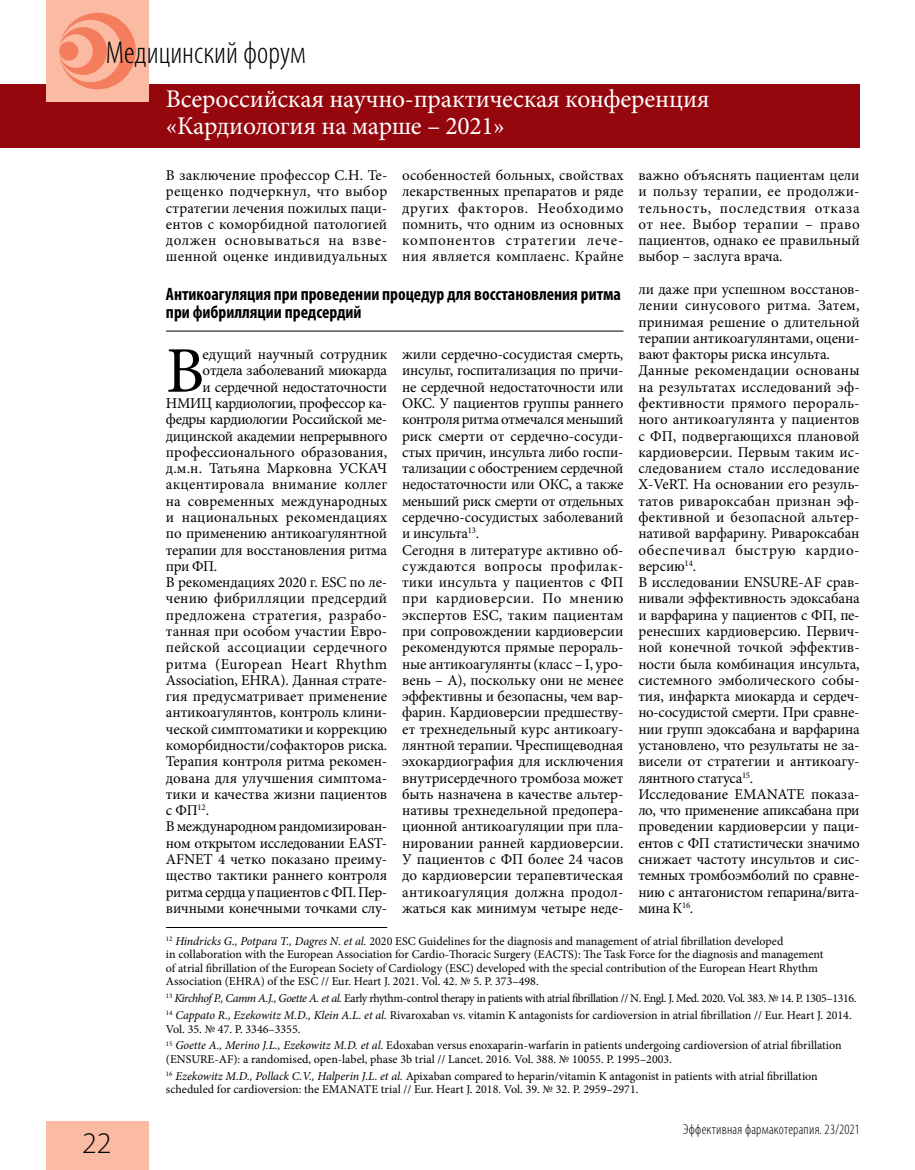
<style>
.page{position:relative;width:915px;height:1170px;background:#fff}
.page>*{position:absolute;margin:0;border:0;box-sizing:border-box;transform-origin:0 0}
.t1{font:65.1px "Minion Pro";color:#000}
.t2{font:300 condensed 31.5px "Myriad Pro";color:#000}
.t3{font:300 30px "Myriad Pro";color:#000}
.t4{font:25.5px/27px "Minion Pro";letter-spacing:-.01em;color:#fff}
.t5{font:700 condensed 18px/18px "Myriad Pro";color:#000}
.t6{font:15px/16.2px "Minion Pro";letter-spacing:-.005em;color:#000;text-align:justify}
.t7{font:15px "Minion Pro";letter-spacing:-.025em;color:#000}
.t8{font:15px "Minion Pro";letter-spacing:.015em;color:#000}
.t9{font:15px "Minion Pro";letter-spacing:.02em;color:#000}
.t10{font:15px "Minion Pro";letter-spacing:-.03em;color:#000}
.t11{font:15px "Minion Pro";letter-spacing:.03em;color:#000}
.t12{font:300 condensed 14.25px "Myriad Pro";letter-spacing:.015em;color:#000}
.t13{font:12px/13.5px "Minion Pro";color:#000}
.t14{font:12px/17px "Minion Pro";letter-spacing:-.025em;color:#000}
.s1{font-style:italic}
</style>
<div class="page">
<div style="left:0;top:84px;width:859px;height:63px;background:#96070d"></div>
<div style="left:47px;top:0;width:102px;height:102px;background:#fabba2"></div>
<svg style="left:59px;top:13px;width:77px;height:76px"></svg>
<div style="left:59px;top:41px;width:19px;height:20px;background:#f47d5e;border-radius:50%"></div>
<div style="left:47px;top:1121px;width:102px;height:48px;background:#fabba2"></div>
<hr style="left:166px;top:927px;width:221px;height:1px;background:#000">
<hr style="left:166px;top:331px;width:457px;height:1px;background:#000">
<h2 class="t2" style="left:106px;top:34px;width:201px">Медицинский форум</h2>
<h3 class="t4" style="left:166px;top:85px;width:545px">Всероссийская научно-практическая конференция «Кардиология на марше – 2021»</h3>
<h3 class="t3" style="left:82px;top:1125px;width:31px">22</h3>
<p class="t6" style="left:166px;top:167px;width:223px">В заключение профессор С.Н. Те&shy;рещенко подчеркнул, что выбор стратегии лечения пожилых паци&shy;ентов с коморбидной патологией должен основываться на взве&shy;шенной оценке индивидуальных</p>
<p class="t6" style="left:402px;top:167px;width:223px">особенностей больных, свойствах лекарственных препаратов и ряде других факторов. Необходимо помнить, что одним из основных компонентов стратегии лече&shy;ния является комплаенс. Крайне</p>
<p class="t6" style="left:638px;top:167px;width:223px">важно объяснять пациентам цели и пользу терапии, ее продолжи&shy;тельность, последствия отказа от нее. Выбор терапии – право пациентов, однако ее правильный выбор – заслуга врача.</p>
<p class="t5" style="left:166px;top:284px;width:456px">Антикоагуляция при проведении процедур для восстановления ритма при фибрилляции предсердий</p>
<p class="t6" style="left:402px;top:346px;width:223px;text-align:left">жили сердечно-сосудистая смерть, инсульт, госпитализация по причи&shy;не сердечной недостаточности или<br>ОКС. У пациентов группы раннего контроля ритма отмечался меньший риск смерти от сердечно-сосуди&shy;стых причин, инсульта либо госпи&shy;тализации с обострением сердечной недостаточности или ОКС, а также меньший риск смерти от отдельных сердечно-сосудистых заболеваний и инсульта<sup>13</sup>.<br>Сегодня в литературе активно об&shy;суждаются вопросы профилак&shy;тики инсульта у пациентов с ФП при кардиоверсии. По мнению экспертов ESC, таким пациентам при сопровождении кардиоверсии рекомендуются прямые перораль&shy;ные антикоагулянты (класс – I, уро&shy;вень – А), поскольку они не менее эффективны и безопасны, чем вар&shy;фарин. Кардиоверсии предшеству&shy;ет трехнедельный курс антикоагу&shy;лянтной терапии. Чреспищеводная эхокардиография для исключения внутрисердечного тромбоза может быть назначена в качестве альтер&shy;нативы трехнедельной предопера&shy;ционной антикоагуляции при пла&shy;нировании ранней кардиоверсии.<br>У пациентов с ФП более 24 часов до кардиоверсии терапевтическая антикоагуляция должна продол&shy;жаться как минимум четыре неде-</p>
<p class="t6" style="left:638px;top:281px;width:223px;text-align:left">ли даже при успешном восстанов&shy;лении синусового ритма. Затем, принимая решение о длительной терапии антикоагулянтами, оцени&shy;вают факторы риска инсульта.<br>Данные рекомендации основаны на результатах исследований эф&shy;фективности прямого перораль&shy;ного антикоагулянта у пациентов с ФП, подвергающихся плановой кардиоверсии. Первым таким ис&shy;следованием стало исследование<br>X-VeRT. На основании его резуль&shy;татов ривароксабан признан эф&shy;фективной и безопасной альтер&shy;нативой варфарину. Ривароксабан обеспечивал быструю кардио&shy;версию<sup>14</sup>.<br>В исследовании ENSURE-AF срав&shy;нивали эффективность эдоксабана и варфарина у пациентов с ФП, пе&shy;ренесших кардиоверсию. Первич&shy;ной конечной точкой эффектив&shy;ности была комбинация инсульта, системного эмболического собы&shy;тия, инфаркта миокарда и сердеч&shy;но-сосудистой смерти. При сравне&shy;нии групп эдоксабана и варфарина установлено, что результаты не за&shy;висели от стратегии и антикоагу&shy;лянтного статуса<sup>15</sup>.<br>Исследование EMANATE показа&shy;ло, что применение апиксабана при проведении кардиоверсии у паци&shy;ентов с ФП статистически значимо снижает частоту инсультов и сис&shy;темных тромбоэмболий по сравне&shy;нию с антагонистом гепарина/вита&shy;мина К<sup>16</sup>.</p>
<h1 class="t1" style="left:166px;top:327px;width:40px">В</h1>
<p class="t6" style="left:202px;top:346px;width:186px">едущий научный сотрудник</p>
<p class="t6" style="left:202px;top:362px;width:186px">отдела заболеваний миокарда</p>
<p class="t6" style="left:202px;top:379px;width:186px">и сердечной недостаточности</p>
<p class="t7" style="left:166px;top:393px;width:223px">НМИЦ кардиологии, профессор ка-</p>
<p class="t10" style="left:166px;top:409px;width:223px">федры кардиологии Российской ме-</p>
<p class="t7" style="left:166px;top:425px;width:223px">дицинской академии непрерывного</p>
<p class="t6" style="left:166px;top:444px;width:223px">профессионального образования,</p>
<p class="t6" style="left:166px;top:460px;width:223px">д.м.н. Татьяна Марковна УСКАЧ</p>
<p class="t8" style="left:166px;top:474px;width:223px">акцентировала внимание коллег</p>
<p class="t6" style="left:166px;top:493px;width:223px">на современных международных</p>
<p class="t8" style="left:166px;top:507px;width:223px">и национальных рекомендациях</p>
<p class="t6" style="left:166px;top:525px;width:223px">по применению антикоагулянтной</p>
<p class="t6" style="left:166px;top:541px;width:223px">терапии для восстановления ритма</p>
<p class="t6" style="left:166px;top:558px;width:53px">при ФП.</p>
<p class="t6" style="left:166px;top:574px;width:223px">В рекомендациях 2020 г. ESC по ле-</p>
<p class="t8" style="left:166px;top:588px;width:223px">чению фибрилляции предсердий</p>
<p class="t9" style="left:166px;top:604px;width:223px">предложена стратегия, разрабо-</p>
<p class="t6" style="left:166px;top:623px;width:223px">танная при особом участии Евро-</p>
<p class="t9" style="left:166px;top:637px;width:223px">пейской ассоциации сердечного</p>
<p class="t11" style="left:166px;top:653px;width:223px">ритма (European Heart Rhythm</p>
<p class="t6" style="left:166px;top:672px;width:223px">Association, EHRA). Данная страте-</p>
<p class="t6" style="left:166px;top:688px;width:223px">гия предусматривает применение</p>
<p class="t6" style="left:166px;top:704px;width:223px">антикоагулянтов, контроль клини-</p>
<p class="t6" style="left:166px;top:720px;width:223px">ческой симптоматики и коррекцию</p>
<p class="t6" style="left:166px;top:737px;width:223px">коморбидности/софакторов риска.</p>
<p class="t6" style="left:166px;top:753px;width:223px">Терапия контроля ритма рекомен-</p>
<p class="t6" style="left:166px;top:769px;width:223px">дована для улучшения симптома-</p>
<p class="t6" style="left:166px;top:786px;width:223px">тики и качества жизни пациентов</p>
<p class="t6" style="left:166px;top:802px;width:45px">с ФП<sup>12</sup>.</p>
<p class="t7" style="left:166px;top:816px;width:223px">В международном рандомизирован-</p>
<p class="t7" style="left:166px;top:832px;width:223px">ном открытом исследовании EAST-</p>
<p class="t6" style="left:166px;top:851px;width:223px">AFNET 4 четко показано преиму-</p>
<p class="t6" style="left:166px;top:867px;width:223px">щество тактики раннего контроля</p>
<p class="t7" style="left:166px;top:881px;width:223px">ритма сердца у пациентов с ФП. Пер-</p>
<p class="t6" style="left:166px;top:899px;width:223px">вичными конечными точками слу-</p>
<p class="t13" style="left:166px;top:934px;width:658px"><sup>12</sup> <span class="s1">Hindricks G., Potpara T., Dagres N. et al.</span> 2020 ESC Guidelines for the diagnosis and management of atrial fibrillation developed<br>in collaboration with the European Association for Cardio-Thoracic Surgery (EACTS): The Task Force for the diagnosis and management of atrial fibrillation of the European Society of Cardiology (ESC) developed with the special contribution of the European Heart Rhythm Association (EHRA) of the ESC // Eur. Heart J. 2021. Vol. 42. № 5. P. 373–498.</p>
<p class="t14" style="left:166px;top:989px;width:691px"><sup>13</sup> <span class="s1">Kirchhof P., Camm A.J., Goette A. et al.</span> Early rhythm-control therapy in patients with atrial fibrillation // N. Engl. J. Med. 2020. Vol. 383. № 14. P. 1305–1316.<br><sup>14</sup> <span class="s1">Cappato R., Ezekowitz M.D., Klein A.L. et al.</span> Rivaroxaban vs. vitamin K antagonists for cardioversion in atrial fibrillation // Eur. Heart J. 2014.</p>
<p class="t13" style="left:166px;top:1020px;width:677px;line-height:17px">Vol. 35. № 47. P. 3346–3355.<br><sup>15</sup> <span class="s1">Goette A., Merino J.L., Ezekowitz M.D. et al.</span> Edoxaban versus enoxaparin-warfarin in patients undergoing cardioversion of atrial fibrillation</p>
<p class="t13" style="left:166px;top:1050px;width:653px;line-height:17px">(ENSURE-AF): a randomised, open-label, phase 3b trial // Lancet. 2016. Vol. 388. № 10055. P. 1995–2003.<br><sup>16</sup> <span class="s1">Ezekowitz M.D., Pollack C.V., Halperin J.L. et al.</span> Apixaban compared to heparin/vitamin K antagonist in patients with atrial fibrillation</p>
<p class="t13" style="left:166px;top:1082px;width:474px">scheduled for cardioversion: the EMANATE trial // Eur. Heart J. 2018. Vol. 39. № 32. P. 2959–2971.</p>
<p class="t12" style="left:683px;top:1120px;width:178px">Эффективная фармакотерапия. 23/2021</p>
</div>
